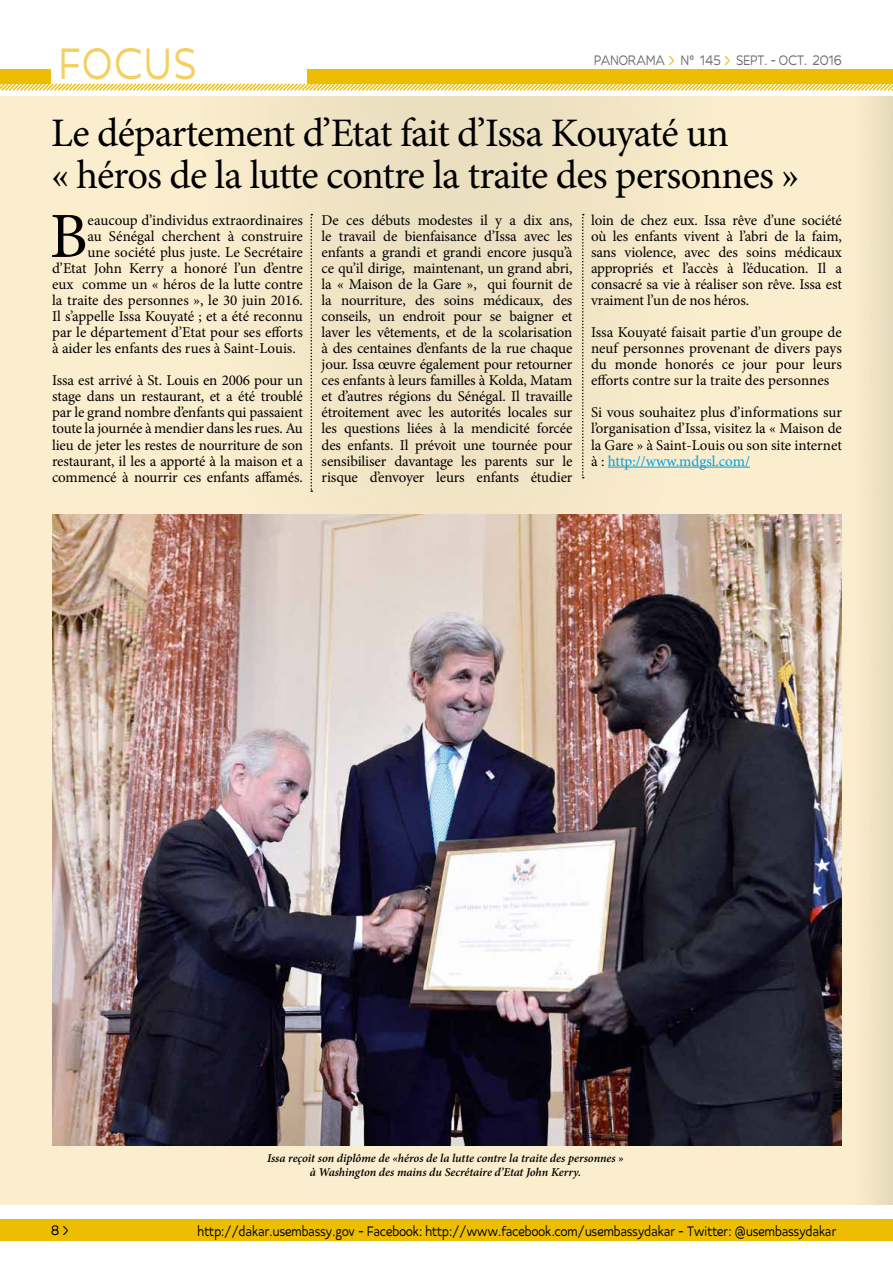
<style>
.page{position:relative;width:893px;height:1263px;background:#fff}
.page>*{position:absolute;margin:0;border:0;box-sizing:border-box;transform-origin:0 0}
.t1{font:64.35px "Minion Pro";color:#000}
.t2{font:500 48px "Best Future V";letter-spacing:.065em;color:#f4d062;scale:.75 1}
.t3{font:40.5px/42px "Minion Pro";letter-spacing:-.025em;color:#000}
.t4{font:15px/16px "Minion Pro";letter-spacing:-.005em;color:#000;text-align:justify}
.t5{font:500 15px "Best Future V";letter-spacing:.02em;color:#000;scale:.75 1}
.t6{font:500 15px "Best Future V";letter-spacing:.01em;color:#706f6f;scale:.75 1}
.t7{font:italic 600 12px/14.4px "Minion Pro";letter-spacing:-.005em;color:#000;text-align:center}
.s1{color:#ecbd00}
.s2{color:#009fe3}
</style>
<div class="page">
<img style="left:0;top:97px;width:893px;height:1107px">
<div style="left:0;top:1219px;width:893px;height:22px;background:#ecbd00"></div>
<div style="left:0;top:69px;width:893px;height:15px;background:#ecbd00"></div>
<div style="left:51px;top:2px;width:255px;height:90px;background:#fff"></div>
<svg style="left:0;top:82px;width:893px;height:9px"></svg>
<hr style="left:608px;top:467px;width:142px;height:1px;background:#009fe3">
<svg style="left:310px;top:214px;width:2px;height:278px"></svg>
<svg style="left:582px;top:214px;width:2px;height:264px"></svg>
<img style="left:52px;top:514px;width:790px;height:631px">
<h2 class="t2" style="left:60px;top:36px;width:184px">FOCUS</h2>
<p class="t6" style="left:594px;top:51px;width:332px">PANORAMA <span class="s1">&gt;</span> N° 145 <span class="s1">&gt;</span> SEPT. - OCT. 2016</p>
<h3 class="t3" style="left:51px;top:113px;width:750px">Le département d’Etat fait d’Issa Kouyaté un<br>« héros de la lutte contre la traite des personnes »</h3>
<p class="t4" style="left:322px;top:212px;width:252px">De ces débuts modestes il y a dix ans, le travail de bienfaisance d’Issa avec les enfants a grandi et grandi encore jusqu’à ce qu’il dirige, maintenant, un grand abri, la « Maison de la Gare », qui fournit de la nourriture, des soins médicaux, des conseils, un endroit pour se baigner et laver les vêtements, et de la scolarisation à des centaines d’enfants de la rue chaque jour. Issa œuvre également pour retourner ces enfants à leurs familles à Kolda, Matam et d’autres régions du Sénégal. Il travaille étroitement avec les autorités locales sur les questions liées à la mendicité forcée des enfants. Il prévoit une tournée pour sensibiliser davantage les parents sur le risque d’envoyer leurs enfants étudier</p>
<p class="t4" style="left:591px;top:212px;width:252px">loin de chez eux. Issa rêve d’une société où les enfants vivent à l’abri de la faim, sans violence, avec des soins médicaux appropriés et l’accès à l’éducation. Il a consacré sa vie à réaliser son rêve. Issa est vraiment l’un de nos héros.</p>
<h1 class="t1" style="left:50px;top:193px;width:39px">B</h1>
<p class="t4" style="left:88px;top:212px;width:217px">eaucoup d’individus extraordinaires</p>
<p class="t4" style="left:88px;top:228px;width:217px">au Sénégal cherchent à construire</p>
<p class="t4" style="left:88px;top:244px;width:217px">une société plus juste. Le Secrétaire</p>
<p class="t4" style="left:52px;top:260px;width:252px">d’Etat John Kerry a honoré l’un d’entre</p>
<p class="t4" style="left:52px;top:276px;width:252px">eux comme un « héros de la lutte contre</p>
<p class="t4" style="left:52px;top:292px;width:252px">la traite des personnes », le 30 juin 2016.</p>
<p class="t4" style="left:52px;top:308px;width:252px">Il s’appelle Issa Kouyaté ; et a été reconnu</p>
<p class="t4" style="left:52px;top:324px;width:252px">par le département d’Etat pour ses efforts</p>
<p class="t4" style="left:52px;top:340px;width:245px">à aider les enfants des rues à Saint-Louis.</p>
<p class="t4" style="left:52px;top:373px;width:252px">Issa est arrivé à St. Louis en 2006 pour un stage dans un restaurant, et a été troublé par le grand nombre d’enfants qui passaient toute la journée à mendier dans les rues. Au lieu de jeter les restes de nourriture de son restaurant, il les a apporté à la maison et a commencé à nourrir ces enfants affamés.</p>
<p class="t4" style="left:591px;top:324px;width:252px">Issa Kouyaté faisait partie d’un groupe de neuf personnes provenant de divers pays du monde honorés ce jour pour leurs efforts contre sur la traite des personnes</p>
<p class="t4" style="left:591px;top:405px;width:252px">Si vous souhaitez plus d’informations sur l’organisation d’Issa, visitez la « Maison de la Gare » à Saint-Louis ou son site internet à : <span class="s2">http://www.mdgsl.com/</span></p>
<p class="t7" style="left:267px;top:1151px;width:358px">Issa reçoit son diplôme de «héros de la lutte contre la traite des personnes » à Washington des mains du Secrétaire d’Etat John Kerry.</p>
<p class="t5" style="left:51px;top:1222px;width:26px">8 &gt;</p>
<p class="t5" style="left:198px;top:1222px;width:853px">http://dakar.usembassy.gov - Facebook: http://www.facebook.com/usembassydakar - Twitter: @usembassydakar</p>
</div>
